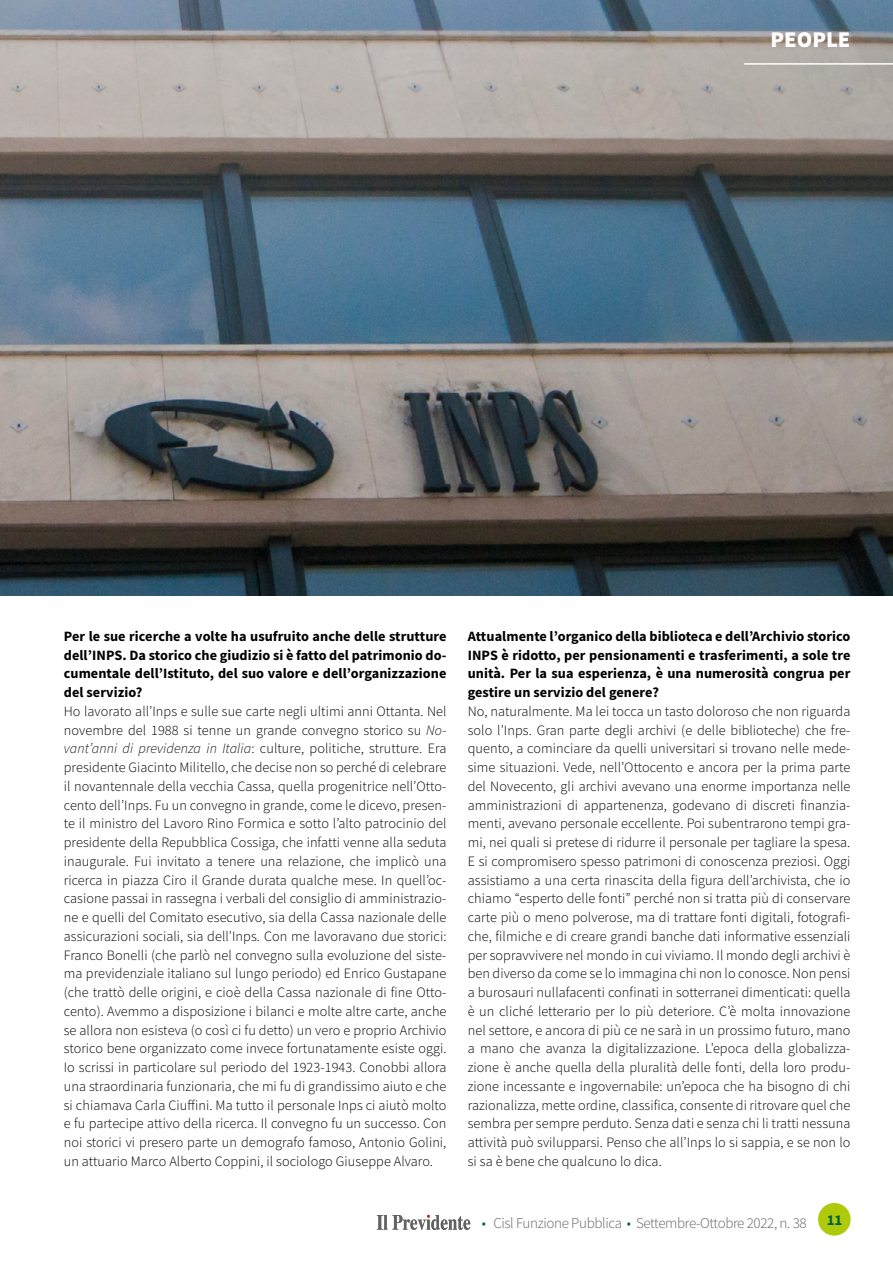
<style>
.page{position:relative;width:893px;height:1263px;background:#fff}
.page>*{position:absolute;margin:0;border:0;box-sizing:border-box;transform-origin:0 0}
.t1{font:900 22.5px "Source Sans Pro";color:#fff}
.t2{font:300 15px "Source Sans Pro";letter-spacing:-.025em;color:#646363}
.t3{font:700 15px "Source Sans Pro";color:#00623a}
.t4{font:300 14.25px/18.8px "Source Sans Pro";letter-spacing:.005em;color:#000;text-align:justify}
.t5{font:700 14.25px/18.8px "Source Sans Pro";letter-spacing:.005em;color:#000;text-align:justify}
.s1{font-style:italic}
.s2{color:#00623a}
</style>
<div class="page">
<svg style="left:377px;top:1215px;width:93px;height:15px"></svg>
<div style="left:818px;top:1203px;width:33px;height:32px;background:#afca0b;border-radius:50%"></div>
<img style="left:0;top:0;width:893px;height:595px">
<hr style="left:744px;top:63px;width:149px;height:2px;background:#fff">
<h1 class="t1" style="left:771px;top:24px;width:81px">PEOPLE</h1>
<p class="t5" style="left:64px;top:626px;width:384px">Per le sue ricerche a volte ha usufruito anche delle strutture dell’INPS. Da storico che giudizio si è fatto del patrimonio do&shy;cumentale dell’Istituto, del suo valore e dell’organizzazione del servizio?</p>
<p class="t4" style="left:64px;top:702px;width:384px">Ho lavorato all’Inps e sulle sue carte negli ultimi anni Ottanta. Nel novembre del 1988 si tenne un grande convegno storico su <span class="s1">No&shy;vant’anni di previdenza in Italia</span>: culture, politiche, strutture. Era presidente Giacinto Militello, che decise non so perché di celebrare il novantennale della vecchia Cassa, quella progenitrice nell’Otto&shy;cento dell’Inps. Fu un convegno in grande, come le dicevo, presen&shy;te il ministro del Lavoro Rino Formica e sotto l’alto patrocinio del presidente della Repubblica Cossiga, che infatti venne alla seduta inaugurale. Fui invitato a tenere una relazione, che implicò una ricerca in piazza Ciro il Grande durata qualche mese. In quell’oc&shy;casione passai in rassegna i verbali del consiglio di amministrazio&shy;ne e quelli del Comitato esecutivo, sia della Cassa nazionale delle assicurazioni sociali, sia dell’Inps. Con me lavoravano due storici:<br>Franco Bonelli (che parlò nel convegno sulla evoluzione del siste&shy;ma previdenziale italiano sul lungo periodo) ed Enrico Gustapane (che trattò delle origini, e cioè della Cassa nazionale di fine Otto&shy;cento). Avemmo a disposizione i bilanci e molte altre carte, anche se allora non esisteva (o così ci fu detto) un vero e proprio Archivio storico bene organizzato come invece fortunatamente esiste oggi.<br>Io scrissi in particolare sul periodo del 1923-1943. Conobbi allora una straordinaria funzionaria, che mi fu di grandissimo aiuto e che si chiamava Carla Ciuffini. Ma tutto il personale Inps ci aiutò molto e fu partecipe attivo della ricerca. Il convegno fu un successo. Con noi storici vi presero parte un demografo famoso, Antonio Golini, un attuario Marco Alberto Coppini, il sociologo Giuseppe Alvaro.</p>
<p class="t5" style="left:468px;top:626px;width:384px">Attualmente l’organico della biblioteca e dell’Archivio storico INPS è ridotto, per pensionamenti e trasferimenti, a sole tre unità. Per la sua esperienza, è una numerosità congrua per gestire un servizio del genere?</p>
<p class="t4" style="left:468px;top:702px;width:384px">No, naturalmente. Ma lei tocca un tasto doloroso che non riguarda solo l’Inps. Gran parte degli archivi (e delle biblioteche) che fre&shy;quento, a cominciare da quelli universitari si trovano nelle mede&shy;sime situazioni. Vede, nell’Ottocento e ancora per la prima parte del Novecento, gli archivi avevano una enorme importanza nelle amministrazioni di appartenenza, godevano di discreti finanzia&shy;menti, avevano personale eccellente. Poi subentrarono tempi gra&shy;mi, nei quali si pretese di ridurre il personale per tagliare la spesa.<br>E si compromisero spesso patrimoni di conoscenza preziosi. Oggi assistiamo a una certa rinascita della figura dell’archivista, che io chiamo “esperto delle fonti” perché non si tratta più di conservare carte più o meno polverose, ma di trattare fonti digitali, fotografi&shy;che, filmiche e di creare grandi banche dati informative essenziali per sopravvivere nel mondo in cui viviamo. Il mondo degli archivi è ben diverso da come se lo immagina chi non lo conosce. Non pensi a burosauri nullafacenti confinati in sotterranei dimenticati: quella è un cliché letterario per lo più deteriore. C’è molta innovazione nel settore, e ancora di più ce ne sarà in un prossimo futuro, mano a mano che avanza la digitalizzazione. L’epoca della globalizza&shy;zione è anche quella della pluralità delle fonti, della loro produ&shy;zione incessante e ingovernabile: un’epoca che ha bisogno di chi razionalizza, mette ordine, classifica, consente di ritrovare quel che sembra per sempre perduto. Senza dati e senza chi li tratti nessuna attività può svilupparsi. Penso che all’Inps lo si sappia, e se non lo si sa è bene che qualcuno lo dica.</p>
<p class="t2" style="left:482px;top:1214px;width:326px"><span class="s2">•</span> Cisl Funzione Pubblica <span class="s2">•</span> Settembre-Ottobre 2022, n. 38</p>
<p class="t3" style="left:827px;top:1210px;width:17px">11</p>
</div>
